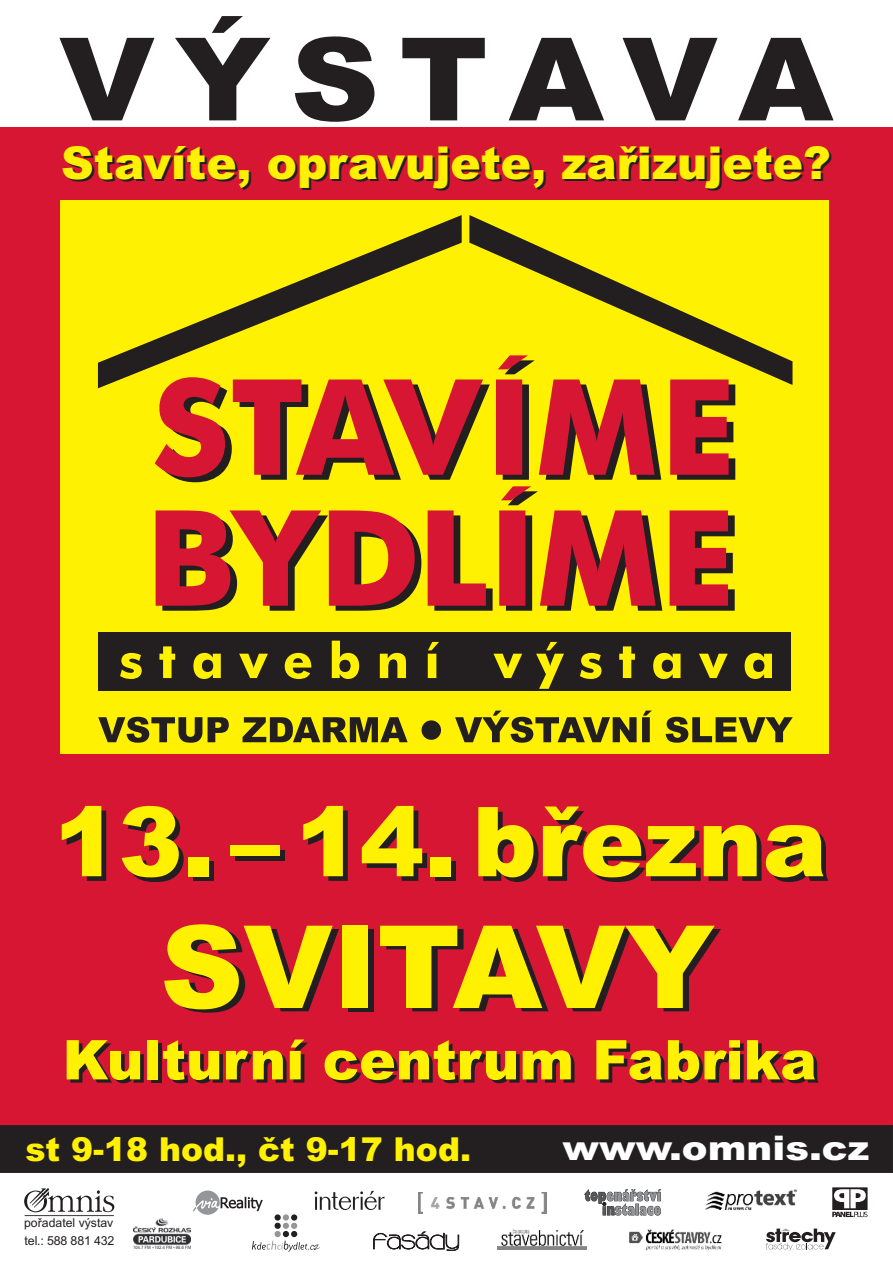
<style>
.page{position:relative;width:893px;height:1263px;background:#fff}
.page>*{position:absolute;margin:0;border:0;box-sizing:border-box;transform-origin:0 0}
.t1{font:700 115.2px "Arial MT Black";letter-spacing:.165em;color:#231f20;scale:1.06 1}
.t2{font:700 114.9px "Arial MT Black";color:#fff101}
.t3{font:700 96.6px "Arial MT Black";color:#fff101}
.t4{font:700 54.75px "Arial MT Black";color:#fff101}
.t5{font:700 45.3px "Arial MT Black";color:#fff101}
.t6{font:700 33.9px "Arial MT Black";color:#fff;scale:1.14 1}
.t7{font:700 33px "Arial MT Black";color:#fff101}
.t8{font:12.45px "Arial";letter-spacing:-.015em;color:#231f20}
.t9{font:12.3px "Arial";color:#231f20}
</style>
<div class="page">
<div style="left:0;top:127px;width:893px;height:999px;background:#d71634"></div>
<div style="left:0;top:1125px;width:893px;height:48px;background:#231f20"></div>
<svg style="left:24px;top:1188px;width:90px;height:24px"></svg>
<hr style="left:25px;top:1215px;width:89px;height:1px;background:#231f20">
<div style="left:61px;top:201px;width:768px;height:553px;background:#fff101"></div>
<div style="left:98px;top:632px;width:693px;height:59px;background:#231f20"></div>
<svg style="left:120px;top:641px;width:652px;height:48px"></svg>
<svg style="left:98px;top:215px;width:364px;height:173px"></svg>
<svg style="left:469px;top:215px;width:323px;height:170px"></svg>
<svg style="left:98px;top:711px;width:695px;height:32px"></svg>
<svg style="left:173px;top:360px;width:562px;height:122px"></svg>
<svg style="left:162px;top:515px;width:573px;height:96px"></svg>
<svg style="left:155px;top:355px;width:574px;height:122px"></svg>
<svg style="left:156px;top:486px;width:572px;height:120px"></svg>
<img style="left:706px;top:1189px;width:91px;height:21px">
<img style="left:497px;top:1230px;width:90px;height:19px">
<svg style="left:766px;top:1228px;width:70px;height:23px"></svg>
<svg style="left:584px;top:1189px;width:77px;height:26px"></svg>
<svg style="left:832px;top:1187px;width:35px;height:30px"></svg>
<img style="left:133px;top:1219px;width:57px;height:29px">
<img style="left:460px;top:1192px;width:86px;height:21px">
<img style="left:629px;top:1229px;width:93px;height:22px">
<svg style="left:193px;top:1190px;width:266px;height:62px"></svg>
<h1 class="t1" style="left:59px;top:38px;width:732px">VÝSTAVA</h1>
<p class="t5" style="left:61px;top:146px;width:771px">Stavíte, opravujete, zaøizujete?</p>
<h3 class="t3" style="left:54px;top:807px;width:774px">13. – 14. bøezna</h3>
<h2 class="t2" style="left:160px;top:926px;width:556px">SVITAVY</h2>
<p class="t4" style="left:63px;top:1040px;width:756px">Kulturní centrum Fabrika</p>
<p class="t7" style="left:25px;top:1137px;width:447px">st 9-18 hod., èt 9-17 hod.</p>
<p class="t9" style="left:24px;top:1218px;width:91px">poøadatel výstav</p>
<p class="t8" style="left:25px;top:1236px;width:91px">tel.: 588 881 432</p>
<p class="t6" style="left:563px;top:1136px;width:270px">www.omnis.cz</p>
</div>
